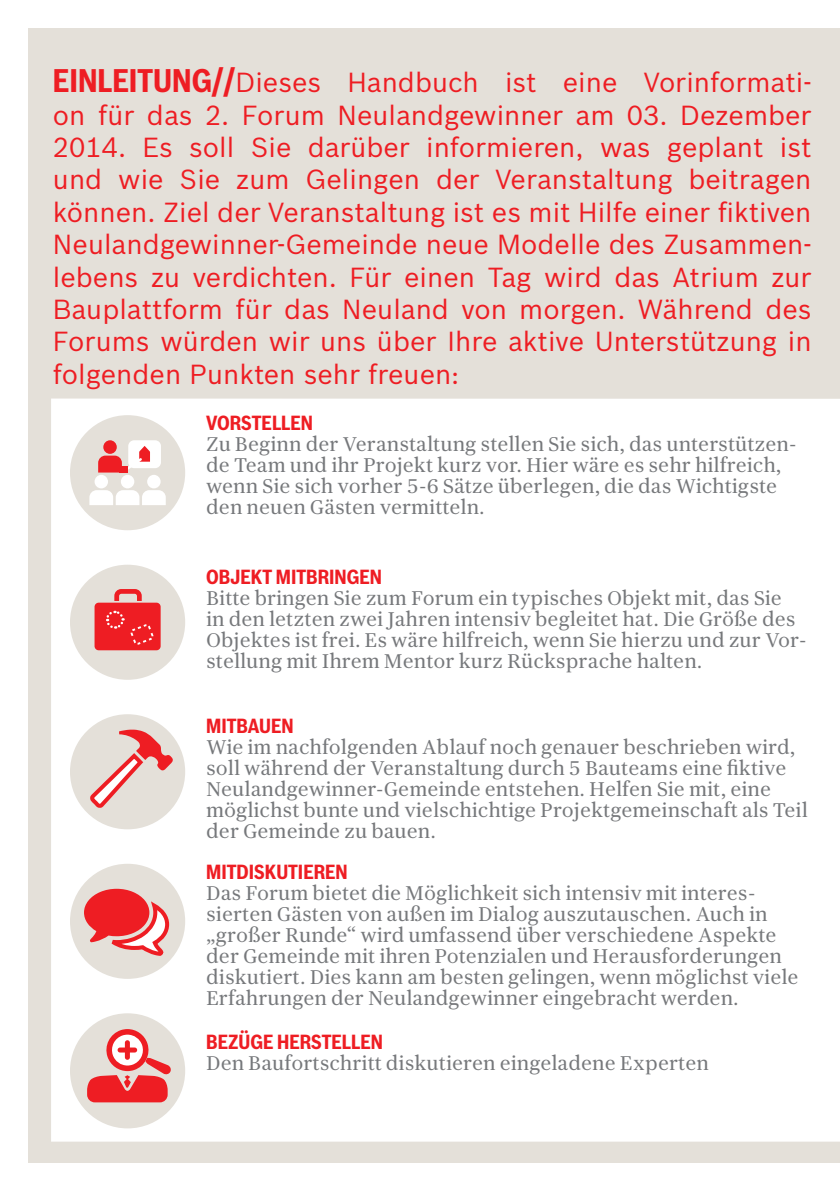
<style>
.page{position:relative;width:840px;height:1191px;background:#fff}
.page>*{position:absolute;margin:0;border:0;box-sizing:border-box;transform-origin:0 0}
.t1{font:27px/32.4px "Bosch Sans";color:#ee1d23;text-align:justify}
.t2{font:20px/21px "Bosch Serif";color:#76787b}
.t3{font:700 20px "Bosch Sans Cond";color:#ee1d23}
.s1{font-family:"Bosch Sans Cond";font-weight:700;font-size:32px}
</style>
<div class="page">
<div style="left:28px;top:28px;width:811px;height:1134px;background:#e4e0d9"></div>
<div style="left:51px;top:398px;width:788px;height:743px;background:#fff"></div>
<div style="left:70px;top:863px;width:115px;height:116px;background:#e4e0d9;border-radius:50%"></div>
<svg style="left:84px;top:888px;width:86px;height:68px"></svg>
<div style="left:70px;top:564px;width:115px;height:116px;background:#e4e0d9;border-radius:50%"></div>
<div style="left:94px;top:602px;width:66px;height:48px;background:#ee1d23;border-radius:4px"></div>
<svg style="left:104px;top:589px;width:51px;height:56px"></svg>
<div style="left:70px;top:714px;width:115px;height:115px;background:#e4e0d9;border-radius:50%"></div>
<svg style="left:87px;top:729px;width:86px;height:79px"></svg>
<div style="left:70px;top:415px;width:115px;height:115px;background:#e4e0d9;border-radius:50%"></div>
<div style="left:147px;top:475px;width:13px;height:13px;background:#fff;border-radius:50%"></div>
<div style="left:121px;top:475px;width:13px;height:13px;background:#fff;border-radius:50%"></div>
<div style="left:94px;top:475px;width:14px;height:13px;background:#fff;border-radius:50%"></div>
<svg style="left:89px;top:490px;width:77px;height:15px"></svg>
<div style="left:103px;top:440px;width:14px;height:14px;background:#ee1d23;border-radius:50%"></div>
<div style="left:128px;top:440px;width:33px;height:28px;background:#fff;border-radius:6px"></div>
<svg style="left:98px;top:446px;width:52px;height:27px"></svg>
<div style="left:70px;top:1013px;width:115px;height:115px;background:#e4e0d9;border-radius:50%"></div>
<svg style="left:87px;top:1029px;width:84px;height:73px"></svg>
<p class="t1" style="left:53px;top:64px;width:759px"><span class="s1">EINLEITUNG//</span>Dieses Handbuch ist eine Vorinformati&shy;on für das 2. Forum Neulandgewinner am 03. Dezember 2014. Es soll Sie darüber informieren, was geplant ist und wie Sie zum Gelingen der Veranstaltung beitragen können. Ziel der Veranstaltung ist es mit Hilfe einer fiktiven Neulandgewinner-Gemeinde neue Modelle des Zusammen&shy;lebens zu verdichten. Für einen Tag wird das Atrium zur Bauplattform für das Neuland von morgen. Während des Forums würden wir uns über Ihre aktive Unterstützung in folgenden Punkten sehr freuen:</p>
<p class="t3" style="left:206px;top:408px;width:108px">VORSTELLEN</p>
<p class="t2" style="left:206px;top:432px;width:592px">Zu Beginn der Veranstaltung stellen Sie sich, das unterstützen&shy;de Team und ihr Projekt kurz vor. Hier wäre es sehr hilfreich, wenn Sie sich vorher 5-6 Sätze überlegen, die das Wichtigste den neuen Gästen vermitteln.</p>
<p class="t3" style="left:206px;top:561px;width:177px">OBJEKT MITBRINGEN</p>
<p class="t2" style="left:206px;top:586px;width:601px">Bitte bringen Sie zum Forum ein typisches Objekt mit, das Sie<br>in den letzten zwei Jahren intensiv begleitet hat. Die Größe des Objektes ist frei. Es wäre hilfreich, wenn Sie hierzu und zur Vor&shy;stellung mit Ihrem Mentor kurz Rücksprache halten.</p>
<p class="t3" style="left:206px;top:710px;width:89px">MITBAUEN</p>
<p class="t2" style="left:206px;top:735px;width:602px">Wie im nachfolgenden Ablauf noch genauer beschrieben wird, soll während der Veranstaltung durch 5 Bauteams eine fiktive Neulandgewinner-Gemeinde entstehen. Helfen Sie mit, eine möglichst bunte und vielschichtige Projektgemeinschaft als Teil der Gemeinde zu bauen.</p>
<p class="t3" style="left:206px;top:856px;width:143px">MITDISKUTIEREN</p>
<p class="t2" style="left:206px;top:881px;width:593px">Das Forum bietet die Möglichkeit sich intensiv mit interes&shy;sierten Gästen von außen im Dialog auszutauschen. Auch in „großer Runde“ wird umfassend über verschiedene Aspekte der Gemeinde mit ihren Potenzialen und Herausforderungen diskutiert. Dies kann am besten gelingen, wenn möglichst viele Erfahrungen der Neulandgewinner eingebracht werden.</p>
<p class="t3" style="left:206px;top:1027px;width:178px">BEZÜGE HERSTELLEN</p>
<p class="t2" style="left:206px;top:1051px;width:504px">Den Baufortschritt diskutieren eingeladene Experten</p>
</div>
